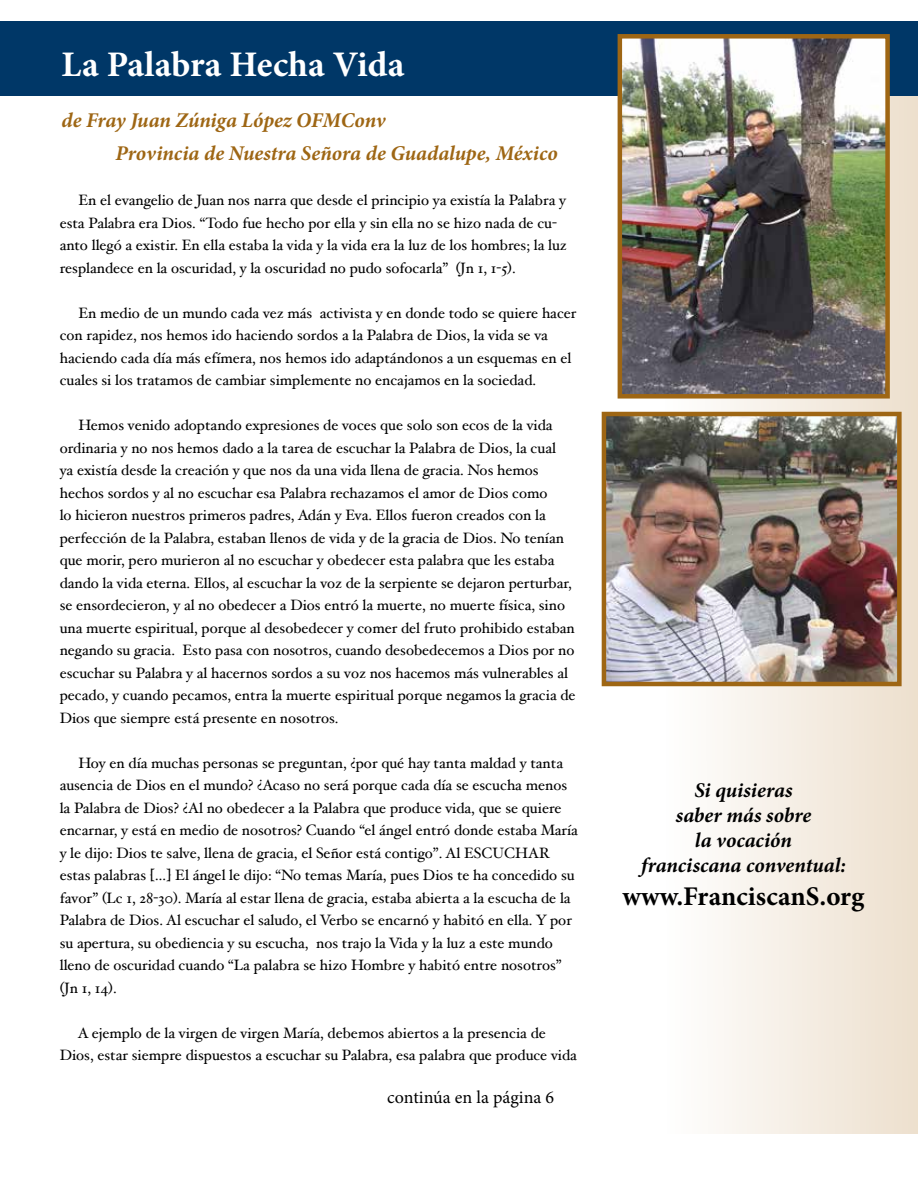
<style>
.page{position:relative;width:918px;height:1188px;background:#fff}
.page>*{position:absolute;margin:0;border:0;box-sizing:border-box;transform-origin:0 0}
.t1{font:700 36px "Minion Pro";color:#fff}
.t2{font:700 27px "Minion Pro";color:#000}
.t3{font:italic 700 21px/32.4px "Minion Pro";letter-spacing:-.005em;color:#9e6614}
.t4{font:italic 700 21px/25.2px "Minion Pro";letter-spacing:-.005em;color:#000;text-align:center}
.t5{font:18px "Minion Pro";color:#000}
.t6{font:15px/22.5px "Hoefler Text";color:#000}
</style>
<div class="page">
<div style="left:580px;top:96px;width:338px;height:1038px;background:linear-gradient(to right,#fff,#eee1d0)"></div>
<div style="left:0;top:21px;width:918px;height:74px;background:#003767"></div>
<img style="left:623px;top:39px;width:262px;height:355px">
<div style="left:618px;top:34px;width:272px;height:365px;border:4px solid #9e6614"></div>
<img style="left:607px;top:417px;width:290px;height:264px">
<div style="left:602px;top:412px;width:300px;height:274px;border:4px solid #9e6614"></div>
<h1 class="t1" style="left:62px;top:39px;width:345px">La Palabra Hecha Vida</h1>
<h3 class="t3" style="left:115px;top:104px;width:444px;text-indent:-54px">de Fray Juan Zúniga López OFMConv<br>Provincia de Nuestra Señora de Guadalupe, México</h3>
<p class="t6" style="left:60px;top:189px;width:509px;text-indent:19px">En el evangelio de Juan nos narra que desde el principio ya existía la Palabra y esta Palabra era Dios. “Todo fue hecho por ella y sin ella no se hizo nada de cu&shy;anto llegó a existir. En ella estaba la vida y la vida era la luz de los hombres; la luz resplandece en la oscuridad, y la oscuridad no pudo sofocarla” (Jn 1, 1-5).</p>
<p class="t6" style="left:60px;top:301px;width:518px;text-indent:19px">En medio de un mundo cada vez más activista y en donde todo se quiere hacer con rapidez, nos hemos ido haciendo sordos a la Palabra de Dios, la vida se va haciendo cada día más efímera, nos hemos ido adaptándonos a un esquemas en el cuales si los tratamos de cambiar simplemente no encajamos en la sociedad.</p>
<p class="t6" style="left:60px;top:414px;width:517px;text-indent:19px">Hemos venido adoptando expresiones de voces que solo son ecos de la vida ordinaria y no nos hemos dado a la tarea de escuchar la Palabra de Dios, la cual<br>ya existía desde la creación y que nos da una vida llena de gracia. Nos hemos hechos sordos y al no escuchar esa Palabra rechazamos el amor de Dios como<br>lo hicieron nuestros primeros padres, Adán y Eva. Ellos fueron creados con la perfección de la Palabra, estaban llenos de vida y de la gracia de Dios. No tenían que morir, pero murieron al no escuchar y obedecer esta palabra que les estaba dando la vida eterna. Ellos, al escuchar la voz de la serpiente se dejaron perturbar, se ensordecieron, y al no obedecer a Dios entró la muerte, no muerte física, sino una muerte espiritual, porque al desobedecer y comer del fruto prohibido estaban negando su gracia. Esto pasa con nosotros, cuando desobedecemos a Dios por no escuchar su Palabra y al hacernos sordos a su voz nos hacemos más vulnerables al pecado, y cuando pecamos, entra la muerte espiritual porque negamos la gracia de Dios que siempre está presente en nosotros.</p>
<p class="t6" style="left:60px;top:751px;width:520px;text-indent:19px">Hoy en día muchas personas se preguntan, ¿por qué hay tanta maldad y tanta ausencia de Dios en el mundo? ¿Acaso no será porque cada día se escucha menos la Palabra de Dios? ¿Al no obedecer a la Palabra que produce vida, que se quiere encarnar, y está en medio de nosotros? Cuando “el ángel entró donde estaba María y le dijo: Dios te salve, llena de gracia, el Señor está contigo”. Al ESCUCHAR estas palabras […] El ángel le dijo: “No temas María, pues Dios te ha concedido su favor” (Lc 1, 28-30). María al estar llena de gracia, estaba abierta a la escucha de la Palabra de Dios. Al escuchar el saludo, el Verbo se encarnó y habitó en ella. Y por su apertura, su obediencia y su escucha, nos trajo la Vida y la luz a este mundo lleno de oscuridad cuando “La palabra se hizo Hombre y habitó entre nosotros” (Jn 1, 14).</p>
<p class="t6" style="left:60px;top:1021px;width:519px;text-indent:18px">A ejemplo de la virgen de virgen María, debemos abiertos a la presencia de<br>Dios, estar siempre dispuestos a escuchar su Palabra, esa palabra que produce vida</p>
<p class="t5" style="left:387px;top:1085px;width:168px">continúa en la página 6</p>
<h3 class="t4" style="left:641px;top:777px;width:206px">Si quisieras<br>saber más sobre<br>la vocación<br>franciscana conventual:</h3>
<h2 class="t2" style="left:623px;top:877px;width:243px">www.FranciscanS.org</h2>
</div>
